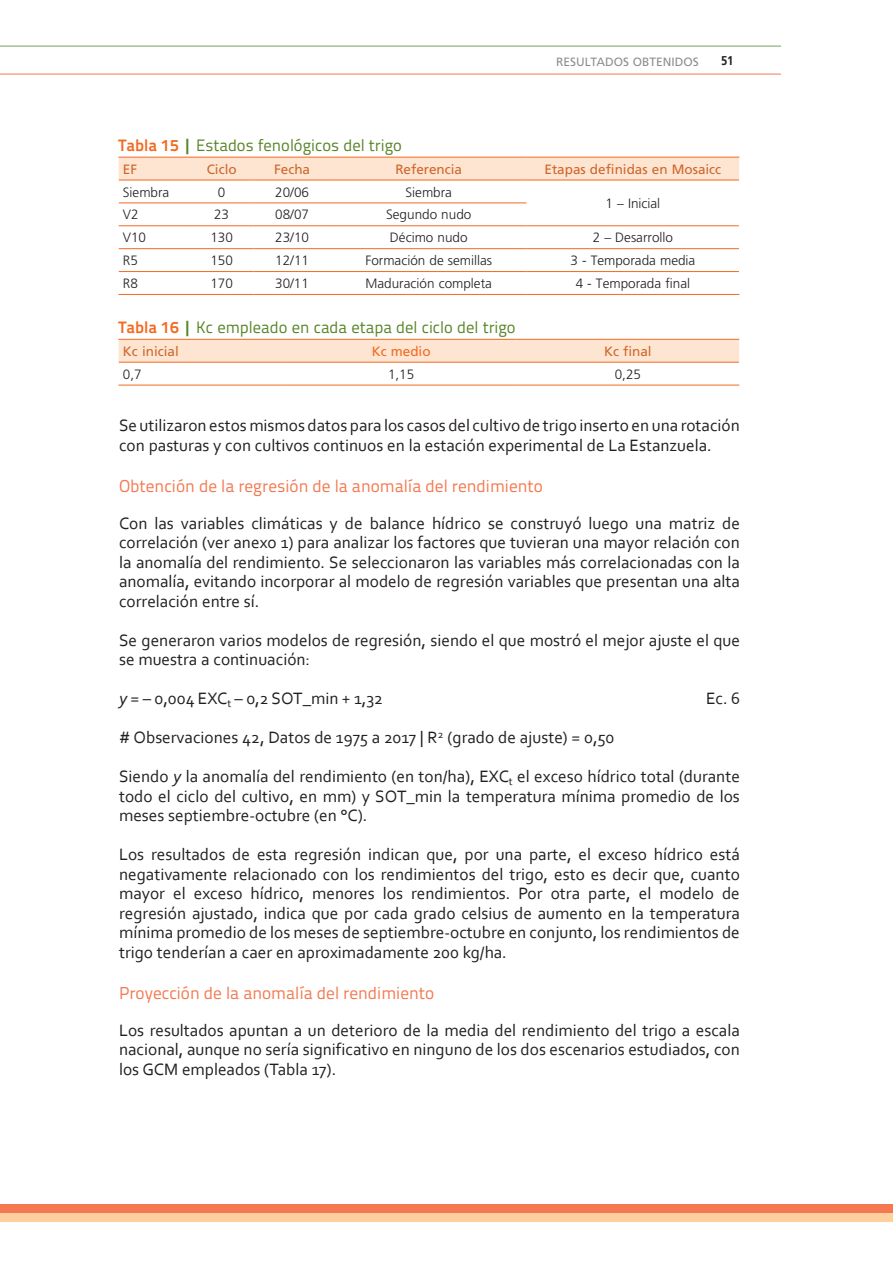
<style>
.page{position:relative;width:893px;height:1263px;background:#fff}
.page>*{position:absolute;margin:0;border:0;box-sizing:border-box;transform-origin:0 0}
.t1{font:17.25px/19.5px "Corbel";color:#231f20;text-align:justify}
.t2{font:17.25px "Titillium Text 22 L";color:#f47950}
.t3{font:16.5px "Titillium Text 22 L";color:#588527}
.t4{font:300 13.5px "Frutiger LT Std";color:#231f20}
.t5{font:13.5px "Frutiger LT Std";color:#ce672b}
.t6{font:13.5px "Frutiger LT Std";color:#f36a21}
.t7{font:700 12.75px "Frutiger LT Std";color:#231f20;scale:.88 1}
.t8{font:12px "Frutiger LT Std";color:#8e8e8f}
.s1{font-weight:700;color:#f36a21}
.s2{font-weight:700}
.s3{font-style:italic}
</style>
<div class="page">
<hr style="left:0;top:74px;width:781px;height:1px;background:#f47950">
<hr style="left:0;top:46px;width:781px;height:1px;background:#779f5c">
<div style="left:0;top:1204px;width:893px;height:9px;background:#f47950"></div>
<div style="left:0;top:1213px;width:893px;height:8px;background:#fdd09e"></div>
<div style="left:119px;top:158px;width:620px;height:22px;background:#fee5d2"></div>
<hr style="left:118px;top:157px;width:72px;height:1px;background:#f36a21">
<hr style="left:190px;top:157px;width:63px;height:1px;background:#f36a21">
<hr style="left:253px;top:157px;width:78px;height:1px;background:#f36a21">
<hr style="left:331px;top:157px;width:196px;height:1px;background:#f36a21">
<hr style="left:527px;top:157px;width:212px;height:1px;background:#f36a21">
<hr style="left:119px;top:180px;width:71px;height:1px;background:#f36a21">
<hr style="left:190px;top:180px;width:63px;height:1px;background:#f36a21">
<hr style="left:253px;top:180px;width:78px;height:1px;background:#f36a21">
<hr style="left:331px;top:180px;width:196px;height:1px;background:#f36a21">
<hr style="left:527px;top:180px;width:212px;height:1px;background:#f36a21">
<hr style="left:119px;top:203px;width:71px;height:1px;background:#f36a21">
<hr style="left:190px;top:203px;width:63px;height:1px;background:#f36a21">
<hr style="left:253px;top:203px;width:78px;height:1px;background:#f36a21">
<hr style="left:331px;top:203px;width:195px;height:1px;background:#f36a21">
<hr style="left:119px;top:226px;width:71px;height:1px;background:#f36a21">
<hr style="left:190px;top:226px;width:63px;height:1px;background:#f36a21">
<hr style="left:253px;top:226px;width:78px;height:1px;background:#f36a21">
<hr style="left:331px;top:226px;width:196px;height:1px;background:#f36a21">
<hr style="left:527px;top:226px;width:212px;height:1px;background:#f36a21">
<hr style="left:119px;top:248px;width:71px;height:1px;background:#f36a21">
<hr style="left:190px;top:248px;width:63px;height:1px;background:#f36a21">
<hr style="left:253px;top:248px;width:78px;height:1px;background:#f36a21">
<hr style="left:331px;top:248px;width:196px;height:1px;background:#f36a21">
<hr style="left:527px;top:248px;width:212px;height:1px;background:#f36a21">
<hr style="left:119px;top:271px;width:71px;height:1px;background:#f36a21">
<hr style="left:190px;top:271px;width:63px;height:1px;background:#f36a21">
<hr style="left:253px;top:271px;width:78px;height:1px;background:#f36a21">
<hr style="left:331px;top:271px;width:196px;height:1px;background:#f36a21">
<hr style="left:527px;top:271px;width:212px;height:1px;background:#f36a21">
<hr style="left:118px;top:294px;width:72px;height:1px;background:#f36a21">
<hr style="left:190px;top:294px;width:63px;height:1px;background:#f36a21">
<hr style="left:253px;top:294px;width:78px;height:1px;background:#f36a21">
<hr style="left:331px;top:294px;width:196px;height:1px;background:#f36a21">
<hr style="left:527px;top:294px;width:212px;height:1px;background:#f36a21">
<div style="left:119px;top:340px;width:620px;height:22px;background:#fee5d2"></div>
<hr style="left:118px;top:339px;width:168px;height:1px;background:#f36a21">
<hr style="left:286px;top:339px;width:231px;height:1px;background:#f36a21">
<hr style="left:517px;top:339px;width:222px;height:1px;background:#f36a21">
<hr style="left:119px;top:362px;width:167px;height:1px;background:#f36a21">
<hr style="left:286px;top:362px;width:231px;height:1px;background:#f36a21">
<hr style="left:517px;top:362px;width:222px;height:1px;background:#f36a21">
<hr style="left:118px;top:385px;width:168px;height:1px;background:#f36a21">
<hr style="left:286px;top:385px;width:231px;height:1px;background:#f36a21">
<hr style="left:517px;top:385px;width:222px;height:1px;background:#f36a21">
<p class="t8" style="left:556px;top:54px;width:144px">Resultados obtenidos</p>
<p class="t7" style="left:721px;top:53px;width:16px">51</p>
<p class="t3" style="left:118px;top:133px;width:285px"><span class="s1">Tabla 15</span> <span class="s2">|</span> Estados fenológicos del trigo</p>
<p class="t5" style="left:123px;top:161px;width:16px">EF</p>
<p class="t5" style="left:207px;top:161px;width:31px">Ciclo</p>
<p class="t5" style="left:274px;top:161px;width:38px">Fecha</p>
<p class="t5" style="left:395px;top:161px;width:68px">Referencia</p>
<p class="t5" style="left:545px;top:161px;width:178px">Etapas definidas en Mosaicc</p>
<p class="t4" style="left:123px;top:184px;width:48px">Siembra</p>
<p class="t4" style="left:218px;top:184px;width:9px">0</p>
<p class="t4" style="left:275px;top:184px;width:35px">20/06</p>
<p class="t4" style="left:405px;top:184px;width:48px">Siembra</p>
<p class="t4" style="left:605px;top:196px;width:56px">1 – Inicial</p>
<p class="t4" style="left:123px;top:207px;width:17px">V2</p>
<p class="t4" style="left:214px;top:207px;width:17px">23</p>
<p class="t4" style="left:275px;top:207px;width:35px">08/07</p>
<p class="t4" style="left:386px;top:207px;width:87px">Segundo nudo</p>
<p class="t4" style="left:123px;top:230px;width:25px">V10</p>
<p class="t4" style="left:210px;top:230px;width:24px">130</p>
<p class="t4" style="left:275px;top:230px;width:35px">23/10</p>
<p class="t4" style="left:390px;top:230px;width:79px">Décimo nudo</p>
<p class="t4" style="left:593px;top:230px;width:82px">2 – Desarrollo</p>
<p class="t4" style="left:123px;top:253px;width:17px">R5</p>
<p class="t4" style="left:210px;top:253px;width:24px">150</p>
<p class="t4" style="left:275px;top:253px;width:35px">12/11</p>
<p class="t4" style="left:365px;top:253px;width:128px">Formación de semillas</p>
<p class="t4" style="left:570px;top:253px;width:126px">3 - Temporada media</p>
<p class="t4" style="left:123px;top:276px;width:17px">R8</p>
<p class="t4" style="left:210px;top:276px;width:24px">170</p>
<p class="t4" style="left:275px;top:276px;width:35px">30/11</p>
<p class="t4" style="left:366px;top:276px;width:128px">Maduración completa</p>
<p class="t4" style="left:576px;top:276px;width:116px">4 - Temporada final</p>
<p class="t3" style="left:118px;top:315px;width:399px"><span class="s1">Tabla 16</span> <span class="s2">|</span> Kc empleado en cada etapa del ciclo del trigo</p>
<p class="t5" style="left:123px;top:343px;width:57px">Kc inicial</p>
<p class="t6" style="left:372px;top:343px;width:60px">Kc medio</p>
<p class="t5" style="left:604px;top:343px;width:49px">Kc final</p>
<p class="t4" style="left:123px;top:366px;width:20px">0,7</p>
<p class="t4" style="left:388px;top:366px;width:28px">1,15</p>
<p class="t4" style="left:615px;top:366px;width:28px">0,25</p>
<p class="t1" style="left:119px;top:415px;width:622px">Se utilizaron estos mismos datos para los casos del cultivo de trigo inserto en una rotación con pasturas y con cultivos continuos en la estación experimental de La Estanzuela.</p>
<p class="t2" style="left:119px;top:473px;width:425px">Obtención de la regresión de la anomalía del rendimiento</p>
<p class="t1" style="left:119px;top:513px;width:622px">Con las variables climáticas y de balance hídrico se construyó luego una matriz de correlación (ver anexo 1) para analizar los factores que tuvieran una mayor relación con la anomalía del rendimiento. Se seleccionaron las variables más correlacionadas con la anomalía, evitando incorporar al modelo de regresión variables que presentan una alta correlación entre sí.</p>
<p class="t1" style="left:119px;top:630px;width:622px">Se generaron varios modelos de regresión, siendo el que mostró el mejor ajuste el que se muestra a continuación:</p>
<p class="t1" style="left:119px;top:688px;width:266px"><span class="s3">y</span> = – 0,004 EXC<sub>t</sub> – 0,2 SOT_min + 1,32</p>
<p class="t1" style="left:706px;top:688px;width:36px">Ec. 6</p>
<p class="t1" style="left:119px;top:727px;width:497px"># Observaciones 42, Datos de 1975 a 2017 | R<sup>2</sup> (grado de ajuste) = 0,50</p>
<p class="t1" style="left:119px;top:766px;width:622px">Siendo <span class="s3">y</span> la anomalía del rendimiento (en ton/ha), EXC<sub>t</sub> el exceso hídrico total (durante todo el ciclo del cultivo, en mm) y SOT_min la temperatura mínima promedio de los meses septiembre-octubre (en °C).</p>
<p class="t1" style="left:119px;top:844px;width:622px">Los resultados de esta regresión indican que, por una parte, el exceso hídrico está negativamente relacionado con los rendimientos del trigo, esto es decir que, cuanto mayor el exceso hídrico, menores los rendimientos. Por otra parte, el modelo de regresión ajustado, indica que por cada grado celsius de aumento en la temperatura mínima promedio de los meses de septiembre-octubre en conjunto, los rendimientos de trigo tenderían a caer en aproximadamente 200 kg/ha.</p>
<p class="t2" style="left:119px;top:980px;width:317px">Proyección de la anomalía del rendimiento</p>
<p class="t1" style="left:119px;top:1020px;width:622px">Los resultados apuntan a un deterioro de la media del rendimiento del trigo a escala nacional, aunque no sería significativo en ninguno de los dos escenarios estudiados, con los GCM empleados (Tabla 17).</p>
</div>
